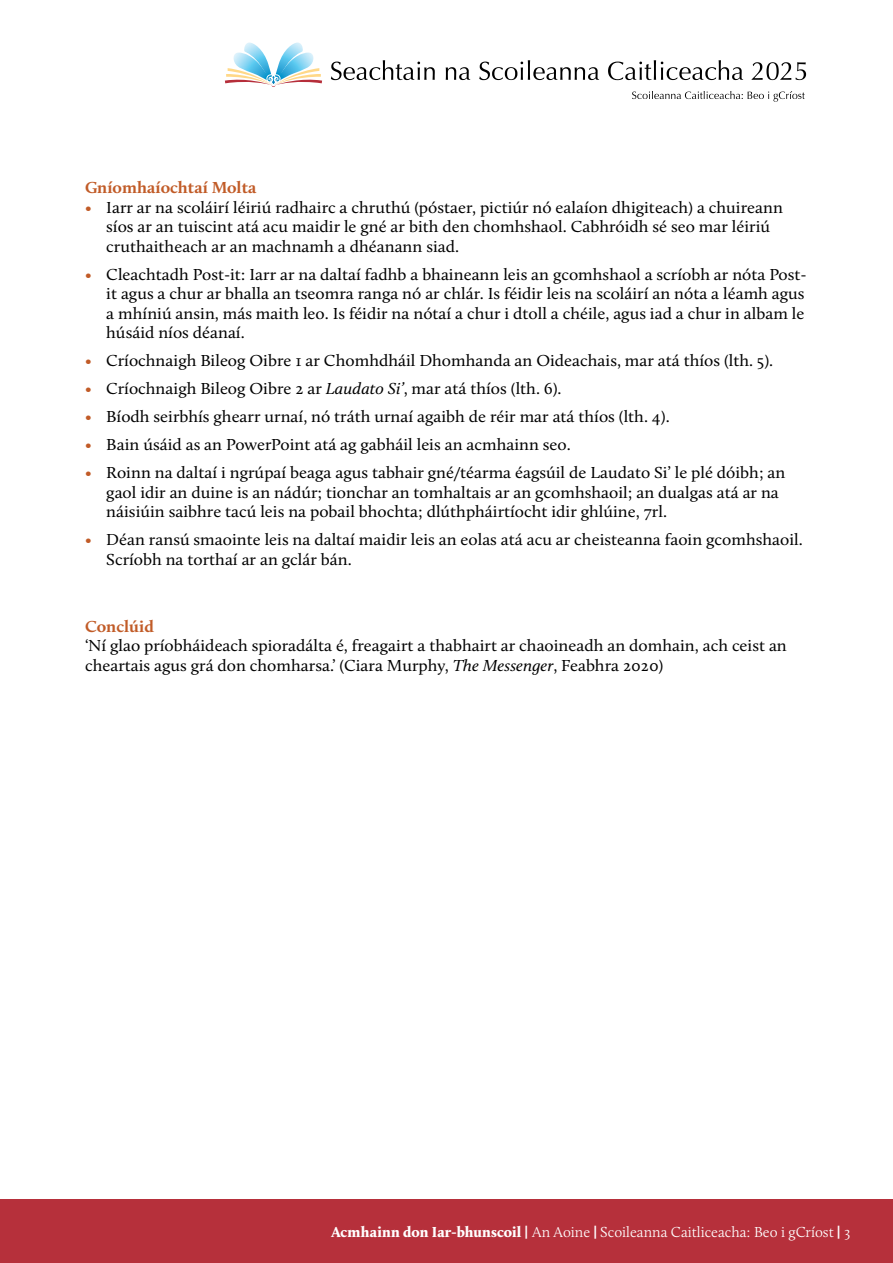
<style>
.page{position:relative;width:893px;height:1263px;background:#fff}
.page>*{position:absolute;margin:0;border:0;box-sizing:border-box;transform-origin:0 0}
.t1{font:16.5px/19.5px "Calluna";color:#000;scale:1.05 1}
.t2{font:700 16.5px "Calluna";color:#c15b27;scale:1.05 1}
.t3{font:300 15px "Calluna";color:#fff}
.s1{color:#c15b27}
.s2{font-style:italic}
.s3{font-weight:900}
.s4{font-family:"Karmina";font-weight:700}
</style>
<div class="page">
<div style="left:0;top:1199px;width:893px;height:64px;background:#b6303b"></div>
<svg style="left:225px;top:43px;width:97px;height:44px"></svg>
<svg style="left:632px;top:91px;width:173px;height:11px"></svg>
<svg style="left:331px;top:60px;width:104px;height:20px"></svg>
<svg style="left:446px;top:67px;width:24px;height:13px"></svg>
<svg style="left:479px;top:60px;width:120px;height:20px"></svg>
<svg style="left:608px;top:60px;width:135px;height:20px"></svg>
<svg style="left:751px;top:62px;width:55px;height:18px"></svg>
<p class="t2" style="left:85px;top:177px;width:165px">Gníomhaíochtaí Molta</p>
<p class="t1" style="left:106px;top:197px;width:646px;text-indent:-21px"><span class="s1">•</span> Iarr ar na scoláirí léiriú radhairc a chruthú (póstaer, pictiúr nó ealaíon dhigiteach) a chuireann síos ar an tuiscint atá acu maidir le gné ar bith den chomhshaol. Cabhróidh sé seo mar léiriú cruthaitheach ar an machnamh a dhéanann siad.</p>
<p class="t1" style="left:106px;top:264px;width:669px;text-indent:-21px"><span class="s1">•</span> Cleachtadh Post-it: Iarr ar na daltaí fadhb a bhaineann leis an gcomhshaol a scríobh ar nóta Post&shy;it agus a chur ar bhalla an tseomra ranga nó ar chlár. Is féidir leis na scoláirí an nóta a léamh agus a mhíniú ansin, más maith leo. Is féidir na nótaí a chur i dtoll a chéile, agus iad a chur in albam le húsáid níos déanaí.</p>
<p class="t1" style="left:85px;top:351px;width:657px"><span class="s1">•</span> Críochnaigh Bileog Oibre 1 ar Chomhdháil Dhomhanda an Oideachais, mar atá thíos (lth. 5).</p>
<p class="t1" style="left:85px;top:379px;width:455px"><span class="s1">•</span> Críochnaigh Bileog Oibre 2 ar <span class="s2">Laudato Si’</span>, mar atá thíos (lth. 6).</p>
<p class="t1" style="left:85px;top:407px;width:558px"><span class="s1">•</span> Bíodh seirbhís ghearr urnaí, nó tráth urnaí agaibh de réir mar atá thíos (lth. 4).</p>
<p class="t1" style="left:85px;top:435px;width:464px"><span class="s1">•</span> Bain úsáid as an PowerPoint atá ag gabháil leis an acmhainn seo.</p>
<p class="t1" style="left:106px;top:463px;width:648px;text-indent:-21px"><span class="s1">•</span> Roinn na daltaí i ngrúpaí beaga agus tabhair gné/téarma éagsúil de Laudato Si’ le plé dóibh; an gaol idir an duine is an nádúr; tionchar an tomhaltais ar an gcomhshaoil; an dualgas atá ar na náisiúin saibhre tacú leis na pobail bhochta; dlúthpháirtíocht idir ghlúine, 7rl.</p>
<p class="t1" style="left:106px;top:530px;width:665px;text-indent:-21px"><span class="s1">•</span> Déan ransú smaointe leis na daltaí maidir leis an eolas atá acu ar cheisteanna faoin gcomhshaoil.<br>Scríobh na torthaí ar an gclár bán.</p>
<p class="t2" style="left:85px;top:616px;width:67px">Conclúid</p>
<p class="t1" style="left:85px;top:636px;width:670px">‘Ní glao príobháideach spioradálta é, freagairt a thabhairt ar chaoineadh an domhain, ach ceist an cheartais agus grá don chomharsa.’ (Ciara Murphy, <span class="s2">The Messenger</span>, Feabhra 2020)</p>
<p class="t3" style="left:331px;top:1223px;width:520px"><span class="s3">Acmhainn don Iar-bhunscoil</span> <span class="s4">|</span> An Aoine <span class="s4">|</span> Scoileanna Caitliceacha: Beo i gCríost <span class="s4">|</span> 3</p>
</div>
